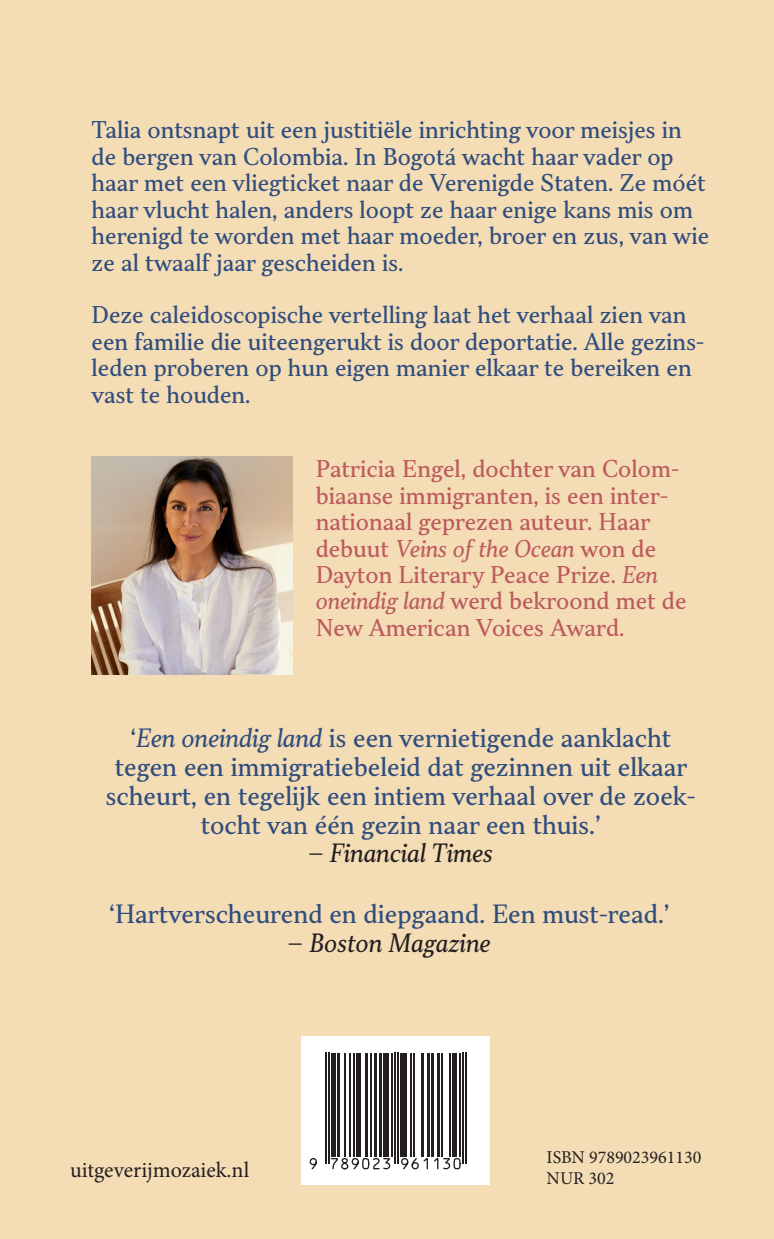
<style>
.page{position:relative;width:774px;height:1239px;background:#fff}
.page>*{position:absolute;margin:0;border:0;box-sizing:border-box;transform-origin:0 0}
.t1{font:24px/28.8px "TT Jenevers";color:#2f4d7d;text-align:center}
.t2{font:italic 24px "TT Jenevers";color:#231f20}
.t3{font:22px/26.4px "TT Jenevers";color:#2f4d7d}
.t4{font:22px/26.4px "TT Jenevers";color:#bc5a5e}
.t5{font:22px "Minion Pro";color:#231f20}
.t6{font:18px "Minion Pro";color:#231f20}
.s1{font-style:italic}
.s2{font-style:normal}
</style>
<div class="page">
<div style="left:0;top:0;width:773px;height:1238px;background:#f4dcb5"></div>
<div style="left:301px;top:1036px;width:188px;height:149px;background:#fff"></div>
<svg style="left:326px;top:1052px;width:141px;height:112px"></svg>
<hr style="left:325px;top:1052px;width:1px;height:111px;background:#231f20">
<hr style="left:328px;top:1052px;width:1px;height:111px;background:#231f20">
<hr style="left:331px;top:1052px;width:4px;height:104px;background:#231f20">
<hr style="left:337px;top:1052px;width:3px;height:104px;background:#231f20">
<hr style="left:344px;top:1052px;width:2px;height:104px;background:#231f20">
<hr style="left:349px;top:1052px;width:1px;height:104px;background:#231f20">
<hr style="left:353px;top:1052px;width:2px;height:104px;background:#231f20">
<div style="left:356px;top:1052px;width:5px;height:104px;background:#231f20"></div>
<hr style="left:365px;top:1052px;width:3px;height:104px;background:#231f20">
<hr style="left:370px;top:1052px;width:1px;height:104px;background:#231f20">
<hr style="left:374px;top:1052px;width:3px;height:104px;background:#231f20">
<hr style="left:379px;top:1052px;width:3px;height:104px;background:#231f20">
<div style="left:383px;top:1052px;width:6px;height:104px;background:#231f20"></div>
<hr style="left:390px;top:1052px;width:2px;height:104px;background:#231f20">
<hr style="left:393px;top:1052px;width:2px;height:111px;background:#231f20">
<hr style="left:396px;top:1052px;width:2px;height:111px;background:#231f20">
<div style="left:399px;top:1052px;width:5px;height:104px;background:#231f20"></div>
<hr style="left:405px;top:1052px;width:2px;height:104px;background:#231f20">
<hr style="left:410px;top:1052px;width:1px;height:104px;background:#231f20">
<hr style="left:413px;top:1052px;width:1px;height:104px;background:#231f20">
<hr style="left:420px;top:1052px;width:3px;height:104px;background:#231f20">
<hr style="left:426px;top:1052px;width:3px;height:104px;background:#231f20">
<hr style="left:431px;top:1052px;width:3px;height:104px;background:#231f20">
<hr style="left:437px;top:1052px;width:3px;height:104px;background:#231f20">
<hr style="left:441px;top:1052px;width:2px;height:104px;background:#231f20">
<hr style="left:449px;top:1052px;width:1px;height:104px;background:#231f20">
<hr style="left:452px;top:1052px;width:4px;height:104px;background:#231f20">
<hr style="left:459px;top:1052px;width:2px;height:104px;background:#231f20">
<hr style="left:462px;top:1052px;width:2px;height:111px;background:#231f20">
<hr style="left:465px;top:1052px;width:2px;height:111px;background:#231f20">
<svg style="left:309px;top:1156px;width:152px;height:14px"></svg>
<img style="left:92px;top:456px;width:200px;height:218px">
<p class="t3" style="left:92px;top:117px;width:619px">Talia ontsnapt uit een justitiële inrichting voor meisjes in de bergen van Colombia. In Bogotá wacht haar vader op haar met een vliegticket naar de Verenigde Staten. Ze móét haar vlucht halen, anders loopt ze haar enige kans mis om herenigd te worden met haar moeder, broer en zus, van wie ze al twaalf jaar gescheiden is.</p>
<p class="t3" style="left:92px;top:302px;width:614px">Deze caleidoscopische vertelling laat het verhaal zien van een familie die uiteengerukt is door deportatie. Alle gezins&shy;leden proberen op hun eigen manier elkaar te bereiken en vast te houden.</p>
<p class="t4" style="left:315px;top:456px;width:372px">Patricia Engel, dochter van Colom&shy;biaanse immigranten, is een inter&shy;nationaal geprezen auteur. Haar debuut <span class="s1">Veins of the Ocean</span> won de<br>Dayton Literary Peace Prize. <span class="s1">Een oneindig land</span> werd bekroond met de<br>New American Voices Award.</p>
<p class="t1" style="left:130px;top:724px;width:542px">‘<span class="s1">Een oneindig land</span> is een vernietigende aanklacht</p>
<p class="t1" style="left:106px;top:753px;width:591px">tegen een immigratiebeleid dat gezinnen uit elkaar scheurt, en tegelijk een intiem verhaal over de zoek&shy;tocht van één gezin naar een thuis.’</p>
<p class="t2" style="left:309px;top:837px;width:185px"><span class="s2">–</span> Financial Times</p>
<p class="t1" style="left:109px;top:899px;width:561px">‘Hartverscheurend en diepgaand. Een must-read.’</p>
<p class="t2" style="left:288px;top:927px;width:204px"><span class="s2">–</span> Boston Magazine</p>
<p class="t5" style="left:70px;top:1155px;width:181px">uitgeverijmozaiek.nl</p>
<p class="t6" style="left:546px;top:1145px;width:156px">ISBN 9789023961130</p>
<p class="t6" style="left:546px;top:1166px;width:69px">NUR 302</p>
</div>
